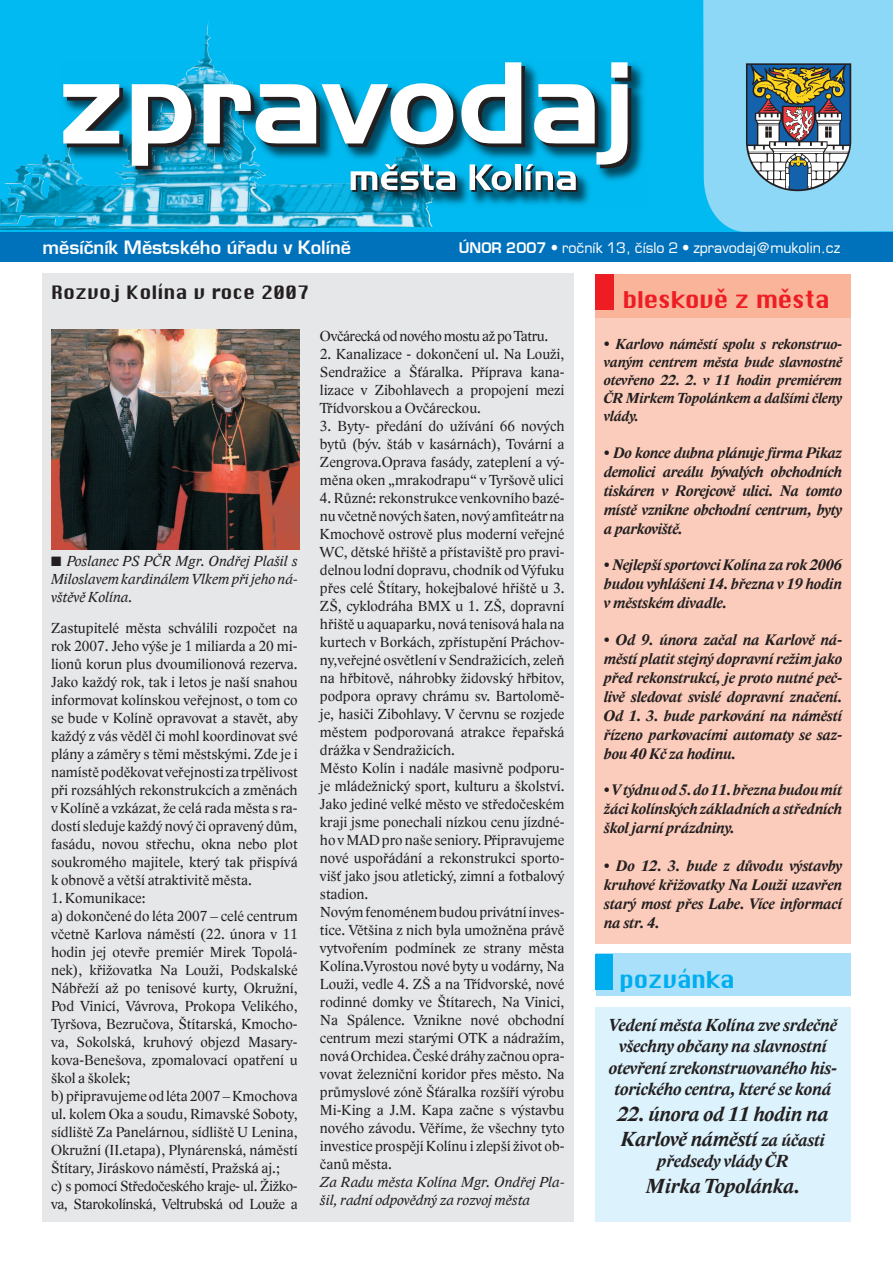
<style>
.page{position:relative;width:893px;height:1263px;background:#fff}
.page>*{position:absolute;margin:0;border:0;box-sizing:border-box;transform-origin:0 0}
.t1{font:22.5px "Chicago";letter-spacing:-.03em;color:#ee1d23}
.t2{font:22.5px "Chicago";letter-spacing:-.03em;color:#00aeef}
.t3{font:italic 700 21px/25.2px "Lido STFCE";color:#231f20}
.t4{font:italic 700 18px/21.6px "Lido STFCE";color:#231f20;text-align:center}
.t5{font:700 18px "Euromode";color:#fff}
.t6{font:18px "Chicago";color:#231f20}
.t7{font:italic 700 15.75px/18.9px "Lido STFCE";color:#231f20;text-align:justify}
.t8{font:15px/18px "Lido STFCE";color:#231f20;text-align:justify}
.t9{font:italic 15px/18px "Lido STFCE";color:#231f20}
.t10{font:italic 700 15px/18px "Lido STFCE";color:#231f20;text-align:justify}
.t11{font:15px "Lido STFCE";letter-spacing:-.025em;color:#231f20}
.t12{font:14.25px "Euromode";color:#fff}
.s1{font-weight:700}
.s2{font-size:15.75px}
.s3{font-size:18px}
</style>
<div class="page">
<svg style="left:0;top:0;width:703px;height:232px;fill:#00baf1"></svg>
<img style="left:198px;top:19px;width:13px;height:40px">
<svg style="left:703px;top:0;width:190px;height:232px"></svg>
<hr style="left:774px;top:152px;width:49px;height:1px;background:#fff">
<img style="left:211px;top:59px;width:436px;height:40px">
<img style="left:172px;top:59px;width:39px;height:45px">
<svg style="left:63px;top:84px;width:60px;height:63px"></svg>
<img style="left:132px;top:84px;width:63px;height:85px">
<svg style="left:204px;top:62px;width:427px;height:130px"></svg>
<div style="left:0;top:232px;width:893px;height:29px;background:#0072bc"></div>
<div style="left:596px;top:275px;width:255px;height:669px;background:#fbccbb"></div>
<div style="left:595px;top:274px;width:255px;height:44px;background:#f9b49a"></div>
<div style="left:595px;top:274px;width:18px;height:35px;background:#ee1d23"></div>
<div style="left:595px;top:1007px;width:255px;height:214px;background:#dcf2fc"></div>
<div style="left:595px;top:953px;width:255px;height:43px;background:#aae0f9"></div>
<div style="left:595px;top:954px;width:18px;height:35px;background:#00aeef"></div>
<div style="left:43px;top:274px;width:531px;height:948px;background:#e6e7e9"></div>
<img style="left:51px;top:330px;width:248px;height:219px">
<p class="t5" style="left:43px;top:236px;width:310px">měsíčník Městského úřadu v Kolíně</p>
<p class="t12" style="left:459px;top:239px;width:383px"><span class="s1">ÚNOR 2007</span> • ročník 13, číslo 2 • zpravodaj@mukolin.cz</p>
<h1 class="t1" style="left:622px;top:282px;width:209px">bleskově z města</h1>
<p class="t10" style="left:604px;top:335px;width:240px"><span class="s2">•</span> Karlovo náměstí spolu s rekonstruo&shy;vaným centrem města bude slavnostně otevřeno 22. 2. v 11 hodin premiérem ČR Mirkem Topolánkem a dalšími členy vlády.</p>
<p class="t7" style="left:604px;top:444px;width:240px">• Do konce dubna plánuje firma Pikaz demolici areálu bývalých obchodních tiskáren v Rorejcově ulici. Na tomto místě vznikne obchodní centrum, byty a parkoviště.</p>
<p class="t7" style="left:604px;top:556px;width:240px">• Nejlepší sportovci Kolína za rok 2006 budou vyhlášeni 14. března v 19 hodin v městském divadle.</p>
<p class="t7" style="left:604px;top:631px;width:240px">• Od 9. února začal na Karlově ná&shy;městí platit stejný dopravní režim jako před rekonstrukcí, je proto nutné peč&shy;livě sledovat svislé dopravní značení.<br>Od 1. 3. bude parkování na náměstí řízeno parkovacími automaty se saz&shy;bou 40 Kč za hodinu.</p>
<p class="t7" style="left:604px;top:781px;width:240px">• V týdnu od 5. do 11. března budou mít žáci kolínských základních a středních škol jarní prázdniny.</p>
<p class="t7" style="left:604px;top:857px;width:240px">• Do 12. 3. bude z důvodu výstavby kruhové křižovatky Na Louži uzavřen starý most přes Labe. Více informací na str. 4.</p>
<p class="t6" style="left:51px;top:278px;width:260px">Rozvoj Kolína v roce 2007</p>
<p class="t11" style="left:320px;top:327px;width:230px">Ovčárecká od nového mostu až po Tatru.</p>
<p class="t8" style="left:320px;top:345px;width:246px">2. Kanalizace - dokončení ul. Na Louži, Sendražice a Šťáralka. Příprava kana&shy;lizace v Zibohlavech a propojení mezi Třídvorskou a Ovčáreckou.</p>
<p class="t8" style="left:320px;top:417px;width:246px">3. Byty- předání do užívání 66 nových bytů (býv. štáb v kasárnách), Tovární a Zengrova.Oprava fasády, zateplení a vý&shy;měna oken „mrakodrapu“ v Tyršově ulici</p>
<p class="t8" style="left:320px;top:489px;width:246px;text-align:left">4. Různé: rekonstrukce venkovního bazé&shy;nu včetně nových šaten, nový amfiteátr na Kmochově ostrově plus moderní veřejné WC, dětské hřiště a přístaviště pro pravi&shy;delnou lodní dopravu, chodník od Výfuku přes celé Štítary, hokejbalové hřiště u 3.<br>ZŠ, cyklodráha BMX u 1. ZŠ, dopravní hřiště u aquaparku, nová tenisová hala na kurtech v Borkách, zpřístupění Práchov&shy;ny,veřejné osvětlení v Sendražicích, zeleň na hřbitově, náhrobky židovský hřbitov, podpora opravy chrámu sv. Bartolomě&shy;je, hasiči Zibohlavy. V červnu se rozjede městem podporovaná atrakce řepařská drážka v Sendražicích.<br>Město Kolín i nadále masivně podporu&shy;je mládežnický sport, kulturu a školství.<br>Jako jediné velké město ve středočeském kraji jsme ponechali nízkou cenu jízdné&shy;ho v MAD pro naše seniory. Připravujeme nové uspořádání a rekonstrukci sporto&shy;višť jako jsou atletický, zimní a fotbalový stadion.<br>Novým fenoménem budou privátní inves&shy;tice. Většina z nich byla umožněna právě vytvořením podmínek ze strany města Kolína.Vyrostou nové byty u vodárny, Na Louži, vedle 4. ZŠ a na Třídvorské, nové rodinné domky ve Štítarech, Na Vinici, Na Spálence. Vznikne nové obchodní centrum mezi starými OTK a nádražím, nová Orchidea. České dráhy začnou opra&shy;vovat železniční koridor přes město. Na průmyslové zóně Šťáralka rozšíří výrobu Mi-King a J.M. Kapa začne s výstavbu nového závodu. Věříme, že všechny tyto investice prospějí Kolínu i zlepší život ob&shy;čanů města.</p>
<p class="t9" style="left:320px;top:1173px;width:246px">Za Radu města Kolína Mgr. Ondřej Pla&shy;šil, radní odpovědný za rozvoj města</p>
<p class="t9" style="left:51px;top:552px;width:248px;text-align:justify;text-indent:16px">Poslanec PS PČR Mgr. Ondřej Plašil s Miloslavem kardinálem Vlkem při jeho ná&shy;vštěvě Kolína.</p>
<p class="t8" style="left:51px;top:619px;width:248px">Zastupitelé města schválili rozpočet na rok 2007. Jeho výše je 1 miliarda a 20 mi&shy;lionů korun plus dvoumilionová rezerva.<br>Jako každý rok, tak i letos je naší snahou informovat kolínskou veřejnost, o tom co se bude v Kolíně opravovat a stavět, aby každý z vás věděl či mohl koordinovat své plány a záměry s těmi městskými. Zde je i namístě poděkovat veřejnosti za trpělivost při rozsáhlých rekonstrukcích a změnách v Kolíně a vzkázat, že celá rada města s ra&shy;dostí sleduje každý nový či opravený dům, fasádu, novou střechu, okna nebo plot soukromého majitele, který tak přispívá k obnově a větší atraktivitě města.</p>
<p class="t8" style="left:51px;top:889px;width:248px;text-align:left">1. Komunikace:<br>a) dokončené do léta 2007 – celé centrum včetně Karlova náměstí (22. února v 11 hodin jej otevře premiér Mirek Topolá&shy;nek), křižovatka Na Louži, Podskalské Nábřeží až po tenisové kurty, Okružní, Pod Vinicí, Vávrova, Prokopa Velikého, Tyršova, Bezručova, Štítarská, Kmocho&shy;va, Sokolská, kruhový objezd Masary&shy;kova-Benešova, zpomalovací opatření u škol a školek;<br>b) připravujeme od léta 2007 – Kmochova ul. kolem Oka a soudu, Rimavské Soboty, sídliště Za Panelárnou, sídliště U Lenina, Okružní (II.etapa), Plynárenská, náměstí Štítary, Jiráskovo náměstí, Pražská aj.;<br>c) s pomocí Středočeského kraje- ul. Žižko&shy;va, Starokolínská, Veltrubská od Louže a</p>
<h1 class="t2" style="left:619px;top:962px;width:117px">pozvánka</h1>
<p class="t4" style="left:609px;top:1014px;width:229px">Vedení města Kolína zve srdečně všechny občany na slavnostní otevření zrekonstruovaného his&shy;torického centra, které se koná</p>
<h2 class="t3" style="left:617px;top:1102px;width:212px">22. února od 11 hodin na<br>Karlově náměstí <span class="s3">za účasti</span></h2>
<p class="t4" style="left:657px;top:1151px;width:133px">předsedy vlády ČR</p>
<h2 class="t3" style="left:646px;top:1174px;width:155px">Mirka Topolánka.</h2>
</div>
